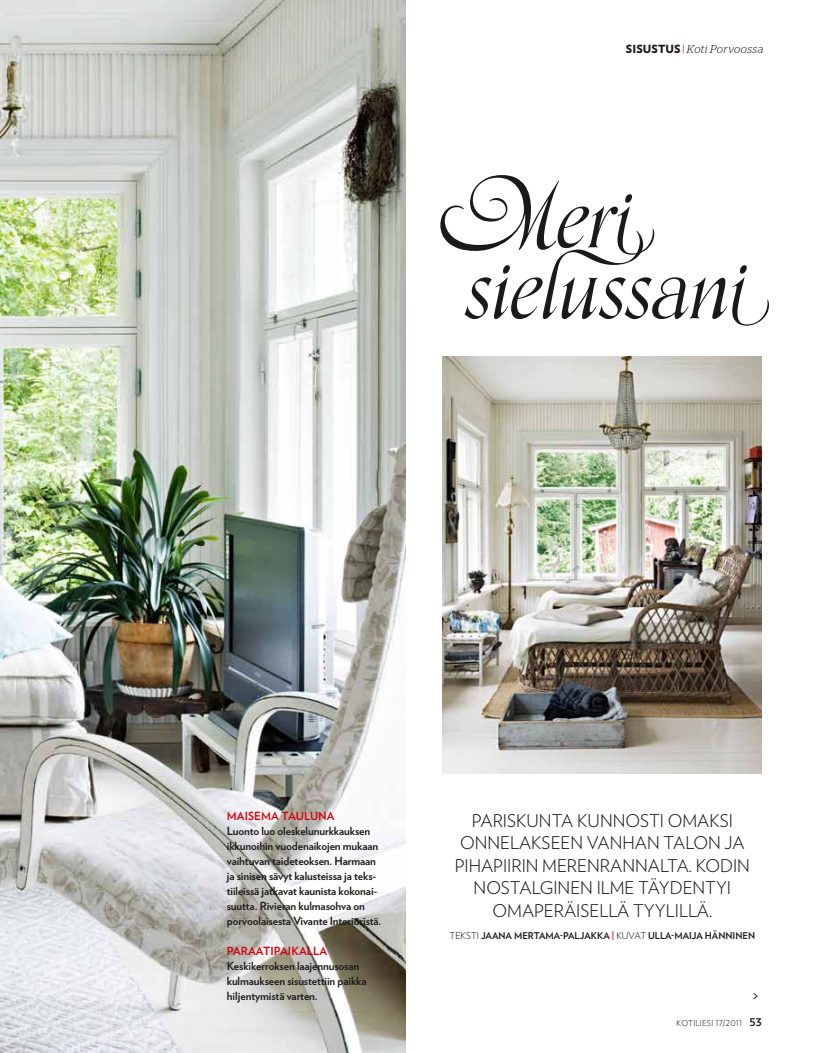
<style>
.page{position:relative;width:815px;height:1053px;background:#fff}
.page>*{position:absolute;margin:0;border:0;box-sizing:border-box;transform-origin:0 0}
.t1{font:italic 85px/70.9px "Orpheus";letter-spacing:-.025em;color:#1a1a18}
.t2{font:300 17.5px/22.5px "Verlag";color:#1a1a18;text-align:center}
.t3{font:13.12px "Verlag";color:#1a1a18}
.t4{font:700 11.25px/15px "Verlag";letter-spacing:-.01em;color:#1a1a18}
.t5{font:700 11.25px "Verlag";letter-spacing:.23em;color:#d1050c}
.t6{font:italic 300 11.25px "Stag";letter-spacing:.035em;color:#1a1a18}
.t7{font:700 9.38px "Verlag";color:#1a1a18}
.t8{font:300 8.12px "Verlag";letter-spacing:.03em;color:#1a1a18}
.s1{font-family:"Verlag";font-weight:900;font-style:normal}
.s2{color:#d1050c}
.s3{font-family:"Orpheus Italic Alts II";font-style:normal}
.s4{font-family:"Orpheus Italic Endings";font-style:normal}
.s5{font-family:"Orpheus Italic Alts I";font-style:normal}
.s6{font-weight:300}
.s7{color:#cd1316}
.s8{font-weight:700;font-size:10.62px}
</style>
<div class="page">
<img style="left:0;top:0;width:406px;height:1052px">
<img style="left:443px;top:357px;width:319px;height:416px">
<p class="t6" style="left:626px;top:43px;width:139px"><span class="s1">SISUSTUS</span> <span class="s2">|</span> Koti Porvoossa</p>
<h1 class="t1" style="left:464px;top:180px;width:307px;text-indent:-28px"><span class="s3">M</span>er<span class="s4">i </span>sie<span class="s3">l</span>uss<span class="s5">a</span>n<span class="s4">i</span></h1>
<p class="t5" style="left:227px;top:807px;width:107px">maisema tauluna</p>
<p class="t4" style="left:227px;top:822px;width:156px">Luonto luo oleskelunurkkauksen ikkunoihin vuodenaikojen mukaan vaihtuvan taideteoksen. Harmaan ja sinisen sävyt kalusteissa ja teks&shy;tiileissä jatkavat kaunista kokonai&shy;suutta. Rivieran kulmasohva on porvoolaisesta Vivante Interiöristä.</p>
<p class="t5" style="left:227px;top:942px;width:99px">pa raatipa ika lla</p>
<p class="t4" style="left:227px;top:957px;width:141px">Keskikerroksen laajennusosan kulmaukseen sisustettiin paikka hiljentymistä varten.</p>
<h2 class="t2" style="left:455px;top:808px;width:297px">PARISKUNTA KUNNOSTI OMAKSI<br>ONNELAKSEEN VANHAN TALON JA<br>PIHAPIIRIN MERENRANNALTA. KODIN<br>NOSTALGINEN ILME TÄYDENTYI<br>OMAPERÄISELLÄ TYYLILLÄ.</h2>
<p class="t7" style="left:450px;top:927px;width:307px"><span class="s6">TEKSTI</span> Jaana Mertama-Paljakka <span class="s7">|</span> <span class="s6">KUVAT</span> Ulla-Maija Hänninen</p>
<p class="t3" style="left:753px;top:985px;width:7px">&gt;</p>
<p class="t8" style="left:677px;top:1017px;width:87px">KOTILIESI 17/2011 <span class="s8">53</span></p>
</div>
